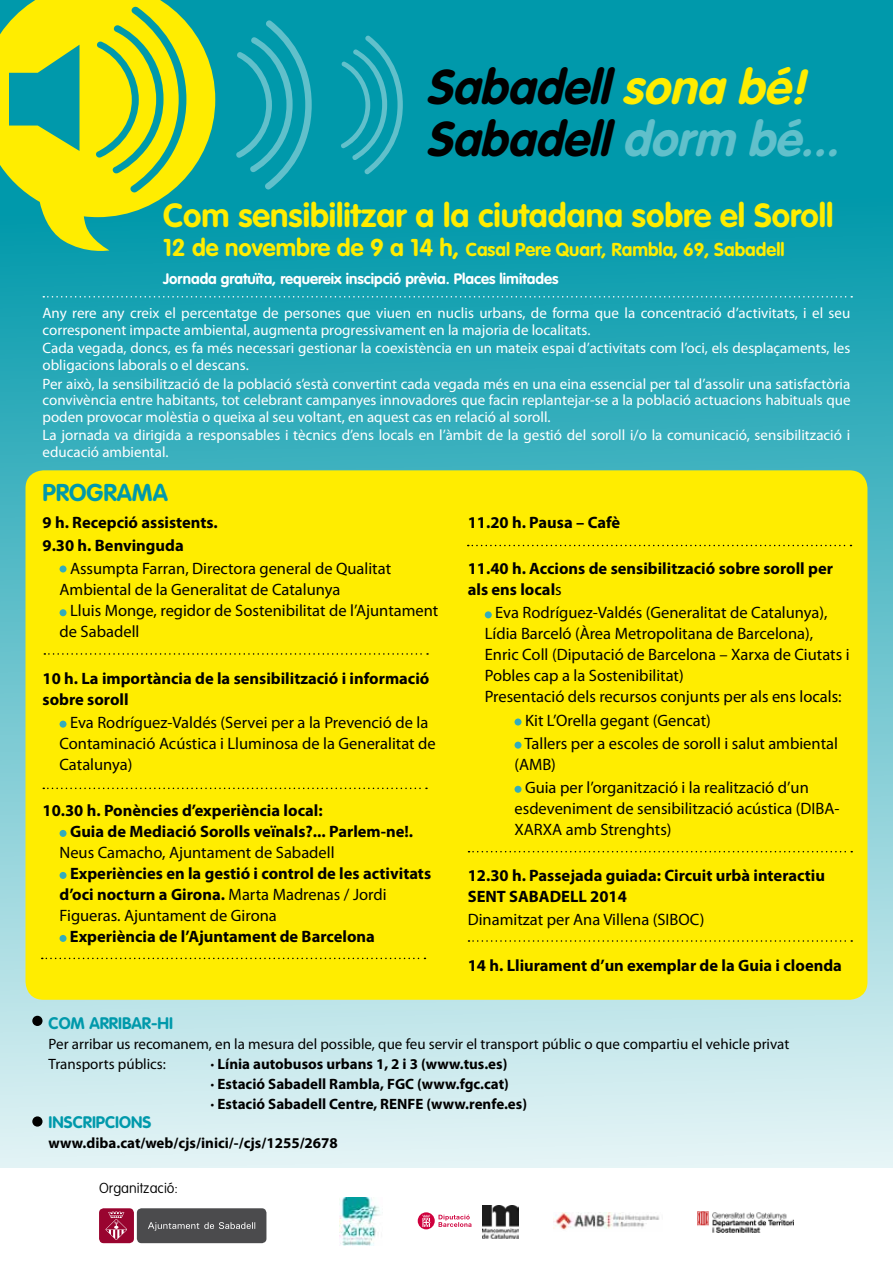
<style>
.page{position:relative;width:893px;height:1263px;background:#fff}
.page>*{position:absolute;margin:0;border:0;box-sizing:border-box;transform-origin:0 0}
.t1{font:italic 700 48px/52.1px "VAG Rounded";color:#000}
.t2{font:700 33px "VAG Rounded";color:#ffed00}
.t3{font:700 24px "VAG Rounded";color:#0099ab}
.t4{font:700 18.45px "VAG Rounded";color:#ffed00}
.t5{font:16.5px/21px "Myriad Pro";color:#000}
.t6{font:700 16.5px/21px "Myriad Pro";color:#000}
.t7{font:700 16.5px "VAG Rounded";color:#0099ab}
.t8{font:15px/16.5px "Myriad Pro";color:#fff}
.t9{font:700 15px/20.1px "Myriad Pro";color:#000}
.t10{font:15px/20.1px "Myriad Pro";color:#000}
.t11{font:700 15px "VAG Rounded";color:#fff}
.t12{font:100 14.25px "VAG Rounded";color:#000}
.s1{color:#ffed00}
.s2{color:#61c0cb}
.s3{font-size:24px}
.s4{font-weight:400}
</style>
<div class="page">
<div style="left:0;top:0;width:893px;height:1167px;background:linear-gradient(to bottom,#008ca0,#def1f3)"></div>
<div style="left:26px;top:470px;width:841px;height:530px;background:#ffed00;border-radius:18px"></div>
<img style="left:697px;top:1211px;width:97px;height:21px">
<img style="left:554px;top:1213px;width:106px;height:17px">
<img style="left:340px;top:1197px;width:40px;height:49px">
<div style="left:137px;top:1208px;width:129px;height:35px;background:#4b4b4d;border-radius:5px"></div>
<div style="left:99px;top:1208px;width:35px;height:35px;background:#99042f;border-radius:5px"></div>
<svg style="left:105px;top:1211px;width:22px;height:29px"></svg>
<svg style="left:148px;top:1222px;width:107px;height:8px"></svg>
<img style="left:482px;top:1205px;width:37px;height:34px">
<svg style="left:418px;top:1212px;width:53px;height:17px"></svg>
<svg style="left:0;top:0;width:215px;height:254px;background:#98cb45"></svg>
<svg style="left:234px;top:18px;width:78px;height:173px;background:#15a1b1"></svg>
<svg style="left:339px;top:34px;width:64px;height:142px;background:#15a1b1"></svg>
<div style="left:60px;top:565px;width:7px;height:7px;background:#33adbc;border-radius:50%"></div>
<div style="left:60px;top:609px;width:7px;height:7px;background:#33adbc;border-radius:50%"></div>
<div style="left:60px;top:721px;width:7px;height:7px;background:#33adbc;border-radius:50%"></div>
<div style="left:60px;top:830px;width:7px;height:7px;background:#33adbc;border-radius:50%"></div>
<div style="left:60px;top:872px;width:7px;height:7px;background:#33adbc;border-radius:50%"></div>
<div style="left:60px;top:935px;width:7px;height:7px;background:#33adbc;border-radius:50%"></div>
<div style="left:485px;top:611px;width:7px;height:7px;background:#33adbc;border-radius:50%"></div>
<div style="left:514px;top:718px;width:7px;height:7px;background:#33adbc;border-radius:50%"></div>
<div style="left:514px;top:742px;width:7px;height:7px;background:#33adbc;border-radius:50%"></div>
<div style="left:514px;top:786px;width:7px;height:7px;background:#33adbc;border-radius:50%"></div>
<svg style="left:44px;top:653px;width:384px;height:2px"></svg>
<svg style="left:43px;top:788px;width:384px;height:1px"></svg>
<svg style="left:42px;top:958px;width:383px;height:1px"></svg>
<svg style="left:468px;top:545px;width:383px;height:1px"></svg>
<svg style="left:468px;top:851px;width:384px;height:1px"></svg>
<svg style="left:468px;top:940px;width:384px;height:2px"></svg>
<div style="left:33px;top:1016px;width:9px;height:9px;background:#000;border-radius:50%"></div>
<div style="left:32px;top:1016px;width:11px;height:10px;border:2px solid #000;border-radius:50%"></div>
<div style="left:33px;top:1117px;width:9px;height:9px;background:#000;border-radius:50%"></div>
<div style="left:32px;top:1116px;width:11px;height:10px;border:2px solid #000;border-radius:50%"></div>
<svg style="left:43px;top:296px;width:809px;height:2px;background:#40b2bf"></svg>
<h1 class="t1" style="left:426px;top:61px;width:427px">Sabadell<span class="s1">sona bé!<br></span>Sabadell<span class="s2">dorm bé...</span></h1>
<h2 class="t2" style="left:163px;top:196px;width:672px">Com sensibilitzar a la ciutadana sobre el Soroll</h2>
<p class="t4" style="left:163px;top:238px;width:623px"><span class="s3">12 de novembre de 9 a 14 h,</span> Casal Pere Quart, Rambla, 69, Sabadell</p>
<p class="t11" style="left:163px;top:270px;width:397px">Jornada gratuïta, requereix inscipció prèvia. Places limitades</p>
<p class="t8" style="left:43px;top:305px;width:809px">Any rere any creix el percentatge de persones que viuen en nuclis urbans, de forma que la concentració d’activitats, i el seu corresponent impacte ambiental, augmenta progressivament en la majoria de localitats.</p>
<p class="t8" style="left:43px;top:340px;width:809px">Cada vegada, doncs, es fa més necessari gestionar la coexistència en un mateix espai d’activitats com l’oci, els desplaçaments, les obligacions laborals o el descans.</p>
<p class="t8" style="left:43px;top:375px;width:809px;text-align:justify">Per això, la sensibilització de la població s’està convertint cada vegada més en una eina essencial per tal d’assolir una satisfactòria convivència entre habitants, tot celebrant campanyes innovadores que facin replantejar-se a la població actuacions habituals que poden provocar molèstia o queixa al seu voltant, en aquest cas en relació al soroll.</p>
<p class="t8" style="left:43px;top:427px;width:809px">La jornada va dirigida a responsables i tècnics d’ens locals en l’àmbit de la gestió del soroll i/o la comunicació, sensibilització i educació ambiental.</p>
<h3 class="t3" style="left:43px;top:479px;width:127px">PROGRAMA</h3>
<p class="t6" style="left:43px;top:510px;width:177px;line-height:23.1px">9 h. Recepció assistents.<br>9.30 h. Benvinguda</p>
<p class="t5" style="left:60px;top:558px;width:333px;text-indent:10px">Assumpta Farran, Directora general de Qualitat<br>Ambiental de la Generalitat de Catalunya</p>
<p class="t5" style="left:60px;top:600px;width:380px;text-indent:10px">Lluis Monge, regidor de Sostenibilitat de l’Ajuntament de Sabadell</p>
<p class="t6" style="left:43px;top:667px;width:388px">10 h. La importància de la sensibilització i informació sobre soroll</p>
<p class="t5" style="left:60px;top:711px;width:378px;text-indent:10px">Eva Rodríguez-Valdés (Servei per a la Prevenció de la<br>Contaminació Acústica i Lluminosa de la Generalitat de<br>Catalunya)</p>
<p class="t6" style="left:70px;top:799px;width:345px;text-indent:-28px">10.30 h. Ponències d’experiència local:<br>Guia de Mediació Sorolls veïnals?... Parlem-ne!.</p>
<p class="t5" style="left:60px;top:842px;width:277px">Neus Camacho, Ajuntament de Sabadell</p>
<p class="t6" style="left:60px;top:862px;width:373px;text-indent:10px">Experiències en la gestió i control de les activitats d’oci nocturn a Girona. <span class="s4">Marta Madrenas / Jordi<br>Figueras. Ajuntament de Girona</span></p>
<p class="t6" style="left:70px;top:925px;width:307px">Experiència de l’Ajuntament de Barcelona</p>
<p class="t6" style="left:468px;top:511px;width:154px">11.20 h. Pausa – Cafè</p>
<p class="t6" style="left:468px;top:558px;width:367px">11.40 h. Accions de sensibilització sobre soroll per als ens local<span class="s4">s</span></p>
<p class="t5" style="left:485px;top:602px;width:366px;text-indent:10px">Eva Rodríguez-Valdés (Generalitat de Catalunya), Lídia Barceló (Àrea Metropolitana de Barcelona), Enric Coll (Diputació de Barcelona – Xarxa de Ciutats i Pobles cap a la Sostenibilitat)<br>Presentació dels recursos conjunts per als ens locals:</p>
<p class="t5" style="left:524px;top:708px;width:315px;line-height:23.1px">Kit L’Orella gegant (Gencat)<br>Tallers per a escoles de soroll i salut ambiental</p>
<p class="t5" style="left:525px;top:752px;width:285px;line-height:23.1px;text-indent:-10px">(AMB)<br>Guia per l’organització i la realització d’un</p>
<p class="t5" style="left:514px;top:797px;width:327px">esdeveniment de sensibilització acústica (DIBA-<br>XARXA amb Strenghts)</p>
<p class="t6" style="left:468px;top:864px;width:359px">12.30 h. Passejada guiada: Circuit urbà interactiu<br>SENT SABADELL 2014</p>
<p class="t5" style="left:468px;top:909px;width:238px">Dinamitzat per Ana Villena (SIBOC)</p>
<p class="t6" style="left:468px;top:955px;width:376px">14 h. Lliurament d’un exemplar de la Guia i cloenda</p>
<p class="t7" style="left:49px;top:1013px;width:126px">Com arribar-hi</p>
<p class="t10" style="left:49px;top:1033px;width:742px">Per arribar us recomanem, en la mesura del possible, que feu servir el transport públic o que compartiu el vehicle privat<br>Transports públics:</p>
<p class="t9" style="left:211px;top:1053px;width:318px">· Línia autobusos urbans 1, 2 i 3 (www.tus.es)<br>· Estació Sabadell Rambla, FGC (www.fgc.cat)<br>· Estació Sabadell Centre, RENFE (www.renfe.es)</p>
<p class="t7" style="left:49px;top:1112px;width:102px">Inscripcions</p>
<p class="t9" style="left:49px;top:1132px;width:291px">www.diba.cat/web/cjs/inici/-/cjs/1255/2678</p>
<p class="t12" style="left:99px;top:1179px;width:80px">Organització:</p>
</div>
